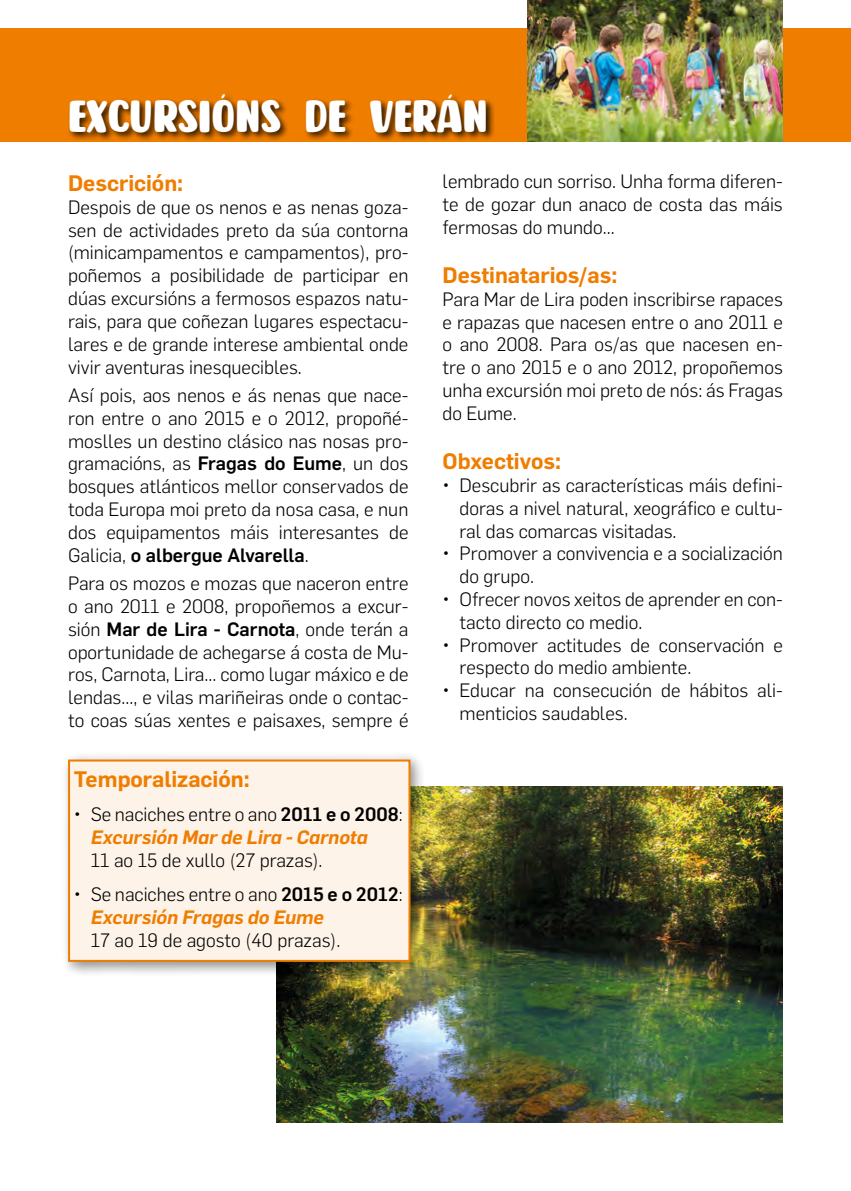
<style>
.page{position:relative;width:851px;height:1191px;background:#fff}
.page>*{position:absolute;margin:0;border:0;box-sizing:border-box;transform-origin:0 0}
.t1{font:46px "Caramel Sweets";color:#fff}
.t2{font:600 22px "Flama";color:#ef7d00}
.t3{font:300 19px/22.8px "Flama";color:#000;text-align:justify}
.t4{font:italic 600 19px/22.8px "Flama";color:#ef7d00}
.s1{font-weight:500}
.s2{font-weight:300;font-style:normal;color:#000}
.s3{font-weight:500;font-style:normal;color:#000}
.s4{font-weight:600;font-style:italic;color:#ef7d00}
</style>
<div class="page">
<div style="left:0;top:28px;width:850px;height:114px;background:#ef7d00"></div>
<div style="left:68px;top:92px;width:428px;height:49px;background:#000;opacity:.75"></div>
<img style="left:527px;top:0;width:255px;height:141px">
<img style="left:276px;top:786px;width:506px;height:337px">
<div style="left:60px;top:752px;width:365px;height:225px;background:#000;opacity:.44"></div>
<div style="left:68px;top:759px;width:342px;height:203px;background:#fef3e8;border:2px solid #ef7d00"></div>
<h1 class="t1" style="left:68px;top:93px;width:421px">EXCURSIÓNS DE VERÁN</h1>
<p class="t2" style="left:68px;top:167px;width:117px">Descrición:</p>
<p class="t3" style="left:68px;top:195px;width:342px">Despois de que os nenos e as nenas goza&shy;sen de actividades preto da súa contorna (minicampamentos e campamentos), pro&shy;poñemos a posibilidade de participar en dúas excursións a fermosos espazos natu&shy;rais, para que coñezan lugares espectacu&shy;lares e de grande interese ambiental onde vivir aventuras inesquecibles.</p>
<p class="t3" style="left:68px;top:383px;width:342px">Así pois, aos nenos e ás nenas que nace&shy;ron entre o ano 2015 e o 2012, propoñé&shy;moslles un destino clásico nas nosas pro&shy;gramacións, as <span class="s1">Fragas do Eume</span>, un dos bosques atlánticos mellor conservados de toda Europa moi preto da nosa casa, e nun dos equipamentos máis interesantes de Galicia, <span class="s1">o albergue Alvarella</span>.</p>
<p class="t3" style="left:68px;top:571px;width:342px">Para os mozos e mozas que naceron entre o ano 2011 e 2008, propoñemos a excur&shy;sión <span class="s1">Mar de Lira - Carnota</span>, onde terán a oportunidade de achegarse á costa de Mu&shy;ros, Carnota, Lira... como lugar máxico e de lendas..., e vilas mariñeiras onde o contac&shy;to coas súas xentes e paisaxes, sempre é</p>
<p class="t2" style="left:74px;top:763px;width:177px">Temporalización:</p>
<p class="t4" style="left:91px;top:802px;width:313px;text-indent:-17px"><span class="s2">• Se naciches entre o ano</span> <span class="s3">2011 e o 2008</span><span class="s2">:<br></span>Excursión Mar de Lira - Carnota</p>
<p class="t3" style="left:91px;top:848px;width:233px">11 ao 15 de xullo (27 prazas).</p>
<p class="t3" style="left:91px;top:882px;width:313px;text-indent:-17px">• Se naciches entre o ano <span class="s1">2015 e o 2012</span>:<br><span class="s4">Excursión Fragas do Eume</span></p>
<p class="t3" style="left:91px;top:927px;width:251px">17 ao 19 de agosto (40 prazas).</p>
<p class="t3" style="left:442px;top:169px;width:342px">lembrado cun sorriso. Unha forma diferen&shy;te de gozar dun anaco de costa das máis fermosas do mundo...</p>
<p class="t2" style="left:442px;top:259px;width:176px">Destinatarios/as:</p>
<p class="t3" style="left:442px;top:287px;width:342px">Para Mar de Lira poden inscribirse rapaces e rapazas que nacesen entre o ano 2011 e o ano 2008. Para os/as que nacesen en&shy;tre o ano 2015 e o ano 2012, propoñemos unha excursión moi preto de nós: ás Fragas do Eume.</p>
<p class="t2" style="left:442px;top:445px;width:120px">Obxectivos:</p>
<p class="t3" style="left:459px;top:473px;width:325px;text-indent:-17px">• Descubrir as características máis defini&shy;doras a nivel natural, xeográfico e cultu&shy;ral das comarcas visitadas.</p>
<p class="t3" style="left:459px;top:541px;width:325px;text-indent:-17px">• Promover a convivencia e a socialización do grupo.</p>
<p class="t3" style="left:459px;top:587px;width:325px;text-indent:-17px">• Ofrecer novos xeitos de aprender en con&shy;tacto directo co medio.</p>
<p class="t3" style="left:459px;top:632px;width:325px;text-indent:-17px">• Promover actitudes de conservación e respecto do medio ambiente.</p>
<p class="t3" style="left:459px;top:678px;width:325px;text-indent:-17px">• Educar na consecución de hábitos ali&shy;menticios saudables.</p>
</div>
